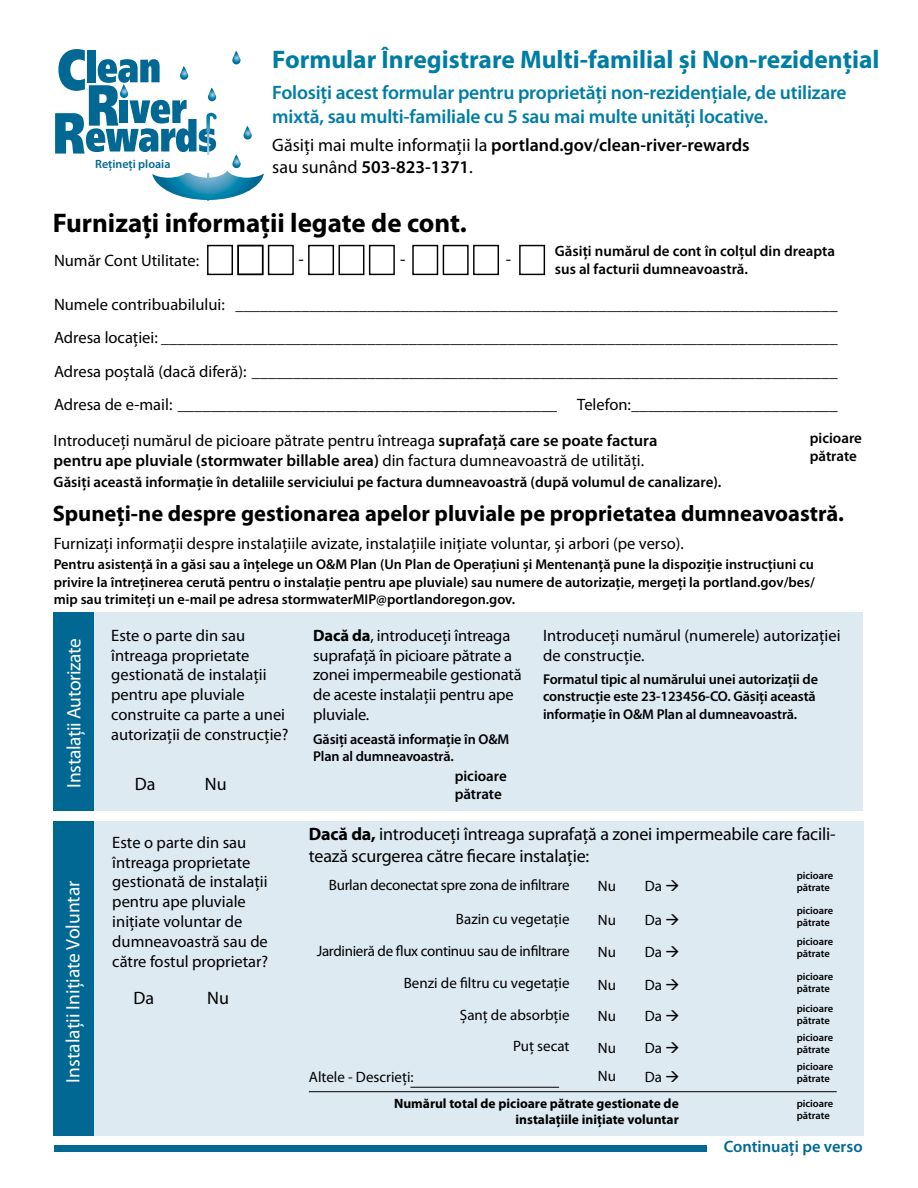
<style>
.page{position:relative;width:918px;height:1188px;background:#fff}
.page>*{position:absolute;margin:0;border:0;box-sizing:border-box;transform-origin:0 0}
.Section_Header{font:700 27px "Myriad Pro";color:#000}
.Form_Header{font:700 25.5px "Myriad Pro";color:#007da5}
.Section_Header-2{font:700 22.5px "Myriad Pro";color:#000}
.Form_Header-2{font:600 19.5px/24px "Myriad Pro";letter-spacing:-.01em;color:#007da5}
.t1{font:19.5px "Myriad Pro";letter-spacing:-.005em;color:#fff}
.t2{font:18px/21.6px "Myriad Pro";letter-spacing:-.01em;color:#000}
.Body{font:600 18px/21.6px "Myriad Pro";color:#000}
.t3{font:17.4px "Myriad Pro";color:#000}
.Body-2{font:16.5px/19.8px "Myriad Pro";color:#000}
.Form_Fields{font:16.5px "Myriad Pro";color:#000}
.Body-3{font:600 16.5px "Myriad Pro";color:#006892}
.Body-4{font:600 15px/18px "Myriad Pro";color:#000}
.Retrofits{font:15px "Myriad Pro";color:#000}
.Retrofits-2{font:15px "Myriad Pro";letter-spacing:-.02em;color:#000}
.Details{font:600 14.25px/17.1px "Myriad Pro";letter-spacing:-.01em;color:#000}
.t4{font:700 13.5px/16.2px "Myriad Pro";color:#000;text-align:right}
.t5{font:600 12px "Myriad Pro";color:#006892}
.t6{font:600 10.5px/12px "Myriad Pro";color:#000}
.s1{font-weight:400}
.s2{font-weight:600}
.s3{font-weight:700}
</style>
<div class="page">
<div style="left:88px;top:821px;width:776px;height:315px;background:#ddeaf2"></div>
<div style="left:93px;top:612px;width:770px;height:198px;background:#ddeaf2"></div>
<div style="left:53px;top:612px;width:40px;height:198px;background:#006892"></div>
<div style="left:53px;top:821px;width:40px;height:315px;background:#006892"></div>
<div style="left:54px;top:1146px;width:652px;height:6px;background:#006892"></div>
<hr style="left:309px;top:1091px;width:528px;height:1px;background:#000">
<hr style="left:410px;top:1087px;width:149px;height:1px;background:#000">
<svg style="left:55px;top:49px;width:209px;height:152px"></svg>
<div style="left:55px;top:155px;width:156px;height:18px;background:#fff"></div>
<div style="left:207px;top:245px;width:26px;height:30px;border:1px solid #000"></div>
<div style="left:308px;top:245px;width:26px;height:30px;border:1px solid #000"></div>
<div style="left:412px;top:245px;width:26px;height:30px;border:1px solid #000"></div>
<div style="left:237px;top:245px;width:26px;height:30px;border:1px solid #000"></div>
<div style="left:339px;top:245px;width:25px;height:30px;border:1px solid #000"></div>
<div style="left:443px;top:245px;width:26px;height:30px;border:1px solid #000"></div>
<div style="left:268px;top:245px;width:26px;height:30px;border:1px solid #000"></div>
<div style="left:369px;top:245px;width:26px;height:30px;border:1px solid #000"></div>
<div style="left:473px;top:245px;width:26px;height:30px;border:1px solid #000"></div>
<div style="left:519px;top:245px;width:26px;height:30px;border:1px solid #000"></div>
<p class="t5" style="left:95px;top:157px;width:77px">Rețineți ploaia</p>
<p class="Form_Header" style="left:272px;top:43px;width:609px">Formular Înregistrare Multi-familial și Non-rezidențial</p>
<p class="Form_Header-2" style="left:272px;top:80px;width:576px">Folosiți acest formular pentru proprietăți non-rezidențiale, de utilizare mixtă, sau multi-familiale cu 5 sau mai multe unități locative.</p>
<p class="Body" style="left:272px;top:134px;width:479px"><span class="s1">Găsiți mai multe informații la</span> portland.gov/clean-river-rewards <span class="s1">sau sunând</span> 503-823-1371<span class="s1">.</span></p>
<p class="Section_Header" style="left:53px;top:205px;width:416px">Furnizați informații legate de cont.</p>
<p class="Body-4" style="left:555px;top:242px;width:282px">Găsiți numărul de cont în colțul din dreapta sus al facturii dumneavoastră.</p>
<p class="Body-2" style="left:54px;top:250px;width:147px">Număr Cont Utilitate:</p>
<p class="Form_Fields" style="left:54px;top:294px;width:785px">Numele contribuabilului: _________________________________________________________________________</p>
<p class="Form_Fields" style="left:54px;top:328px;width:785px">Adresa locației: __________________________________________________________________________________</p>
<p class="Form_Fields" style="left:54px;top:361px;width:785px">Adresa poștală (dacă diferă): _______________________________________________________________________</p>
<p class="Form_Fields" style="left:54px;top:394px;width:785px">Adresa de e-mail: ______________________________________________ Telefon:_________________________</p>
<p class="t3" style="left:298px;top:248px;width:7px">-</p>
<p class="t3" style="left:400px;top:248px;width:7px">-</p>
<p class="t3" style="left:506px;top:248px;width:7px">-</p>
<p class="Body-2" style="left:54px;top:430px;width:605px">Introduceți numărul de picioare pătrate pentru întreaga <span class="s2">suprafață care se poate factura pentru ape pluviale (stormwater billable area)</span> din factura dumneavoastră de utilități.</p>
<p class="Body-4" style="left:54px;top:473px;width:669px">Găsiți această informație în detaliile serviciului pe factura dumneavoastră (după volumul de canalizare).</p>
<p class="Body-4" style="left:810px;top:429px;width:54px">picioare pătrate</p>
<p class="Section_Header-2" style="left:53px;top:499px;width:793px">Spuneți-ne despre gestionarea apelor pluviale pe proprietatea dumneavoastră.</p>
<p class="Body-2" style="left:54px;top:533px;width:632px">Furnizați informații despre instalațiile avizate, instalațiile inițiate voluntar, și arbori (pe verso).</p>
<p class="Details" style="left:54px;top:556px;width:763px;text-align:justify">Pentru asistență în a găsi sau a înțelege un O&amp;M Plan (Un Plan de Operațiuni și Mentenanță pune la dispoziție instrucțiuni cu privire la întreținerea cerută pentru o instalație pentru ape pluviale) sau numere de autorizație, mergeți la portland.gov/bes/ mip sau trimiteți un e-mail pe adresa stormwaterMIP@portlandoregon.gov.</p>
<p class="t1" style="left:62px;top:788px;width:151px;rotate:-90deg">Instalații Autorizate</p>
<p class="Body-2" style="left:111px;top:625px;width:179px">Este o parte din sau întreaga proprietate gestionată de instalații pentru ape pluviale construite ca parte a unei autorizații de construcție?</p>
<p class="Body-2" style="left:313px;top:625px;width:210px"><span class="s3">Dacă da</span>, introduceți întreaga suprafață în picioare pătrate a zonei impermeabile gestionată de aceste instalații pentru ape pluviale.</p>
<p class="Details" style="left:313px;top:730px;width:198px">Găsiți această informație în O&amp;M<br>Plan al dumneavoastră.</p>
<p class="Body-4" style="left:455px;top:767px;width:54px">picioare pătrate</p>
<p class="t2" style="left:135px;top:773px;width:22px">Da</p>
<p class="t2" style="left:205px;top:773px;width:23px">Nu</p>
<p class="Body-2" style="left:543px;top:625px;width:299px">Introduceți numărul (numerele) autorizației de construcție.</p>
<p class="Details" style="left:543px;top:670px;width:277px;line-height:17.5px">Formatul tipic al numărului unei autorizații de construcție este 23-123456-CO. Găsiți această informație în O&amp;M Plan al dumneavoastră.</p>
<p class="t1" style="left:61px;top:1083px;width:204px;rotate:-90deg">Instalații Inițiate Voluntar</p>
<p class="Body-2" style="left:112px;top:832px;width:158px">Este o parte din sau întreaga proprietate gestionată de instalații pentru ape pluviale inițiate voluntar de dumneavoastră sau de către fostul proprietar?</p>
<p class="t2" style="left:134px;top:987px;width:22px">Da</p>
<p class="t2" style="left:207px;top:987px;width:23px">Nu</p>
<p class="t2" style="left:309px;top:823px;width:528px"><span class="s3">Dacă da,</span> introduceți întreaga suprafață a zonei impermeabile care facili&shy;tează scurgerea către fiecare instalație:</p>
<p class="Retrofits-2" style="left:329px;top:876px;width:242px">Burlan deconectat spre zona de infiltrare</p>
<p class="Retrofits" style="left:456px;top:909px;width:115px">Bazin cu vegetație</p>
<p class="Retrofits-2" style="left:317px;top:942px;width:254px">Jardinieră de flux continuu sau de infiltrare</p>
<p class="Retrofits" style="left:404px;top:974px;width:167px">Benzi de filtru cu vegetație</p>
<p class="Retrofits" style="left:460px;top:1006px;width:111px">Șanț de absorbție</p>
<p class="Retrofits" style="left:513px;top:1036px;width:58px">Puț secat</p>
<p class="Retrofits" style="left:309px;top:1067px;width:106px">Altele - Descrieți:</p>
<p class="t4" style="left:394px;top:1095px;width:286px">Numărul total de picioare pătrate gestionate de instalațiile inițiate voluntar</p>
<p class="Retrofits" style="left:645px;top:877px;width:37px">Da→</p>
<p class="Retrofits" style="left:645px;top:911px;width:37px">Da→</p>
<p class="Retrofits" style="left:645px;top:943px;width:37px">Da→</p>
<p class="Retrofits" style="left:645px;top:976px;width:37px">Da→</p>
<p class="Retrofits" style="left:645px;top:1007px;width:37px">Da →</p>
<p class="Retrofits" style="left:645px;top:1039px;width:37px">Da→</p>
<p class="Retrofits" style="left:598px;top:877px;width:20px">Nu</p>
<p class="Retrofits" style="left:598px;top:911px;width:20px">Nu</p>
<p class="Retrofits" style="left:598px;top:942px;width:20px">Nu</p>
<p class="Retrofits" style="left:598px;top:975px;width:20px">Nu</p>
<p class="Retrofits" style="left:598px;top:1007px;width:20px">Nu</p>
<p class="Retrofits" style="left:598px;top:1038px;width:20px">Nu</p>
<p class="Retrofits" style="left:598px;top:1067px;width:20px">Nu</p>
<p class="Retrofits" style="left:645px;top:1067px;width:37px">Da→</p>
<p class="t6" style="left:797px;top:869px;width:38px">picioare pătrate</p>
<p class="t6" style="left:797px;top:904px;width:38px">picioare pătrate</p>
<p class="t6" style="left:797px;top:936px;width:38px">picioare pătrate</p>
<p class="t6" style="left:797px;top:971px;width:38px">picioare pătrate</p>
<p class="t6" style="left:797px;top:1002px;width:38px">picioare pătrate</p>
<p class="t6" style="left:797px;top:1031px;width:38px">picioare pătrate</p>
<p class="t6" style="left:797px;top:1060px;width:38px">picioare pătrate</p>
<p class="t6" style="left:797px;top:1097px;width:38px">picioare pătrate</p>
<p class="Body-3" style="left:724px;top:1136px;width:140px">Continuați pe verso</p>
</div>
